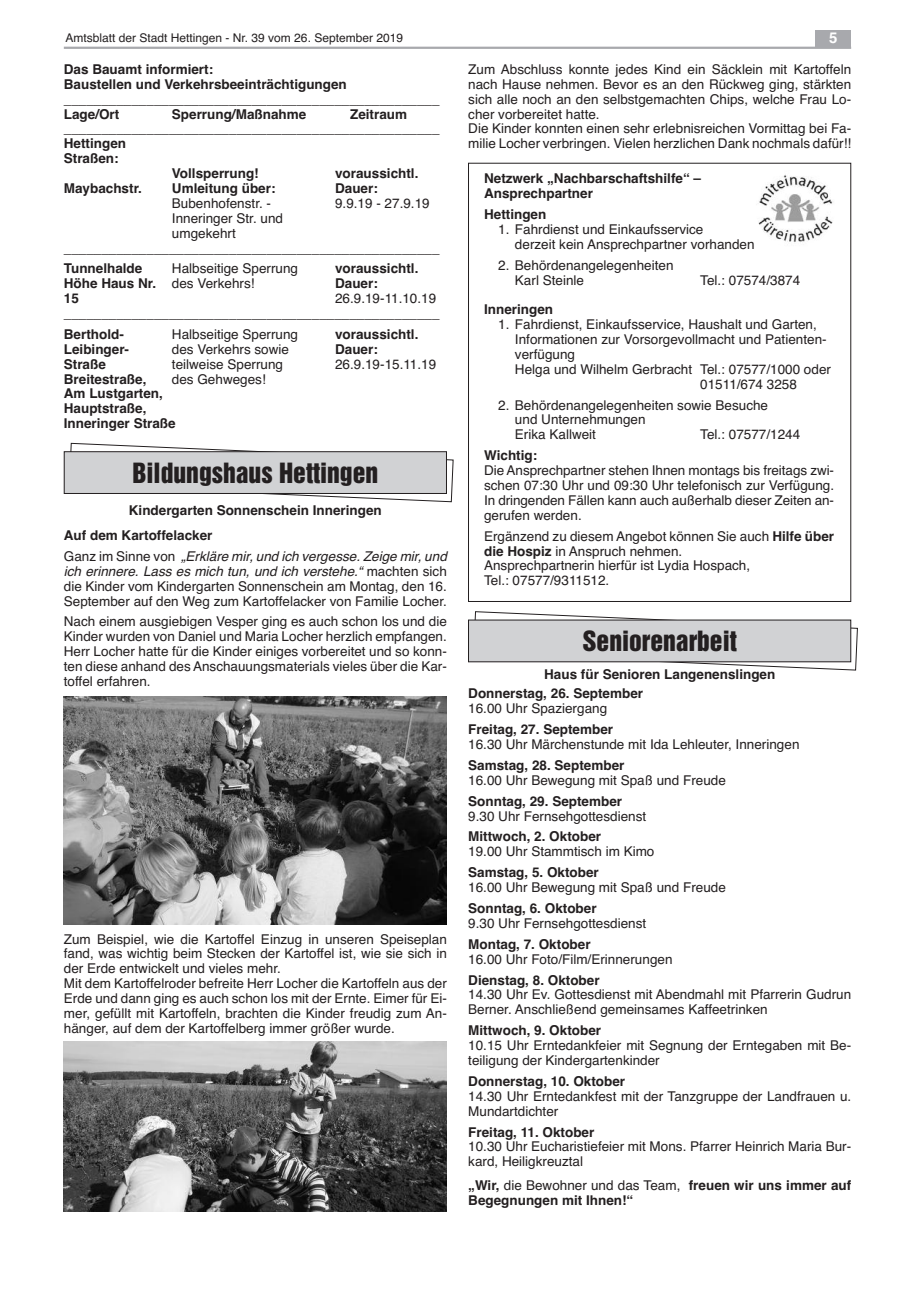
<style>
.page{position:relative;width:915px;height:1297px;background:#fff}
.page>*{position:absolute;margin:0;border:0;box-sizing:border-box;transform-origin:0 0}
.t1{font:25.5px "Helvetica Inserat";color:#231f20}
.t2{font:700 15px "Helvetica";color:#fff}
.t3{font:13.5px/14.9px "Helvetica";color:#231f20}
.t4{font:700 13.5px/14.9px "Helvetica";color:#231f20}
.t5{font:12px "Helvetica";color:#231f20}
.s1{font-weight:700}
.s2{font-style:italic}
.s3{font-weight:400}
</style>
<div class="page">
<img style="left:758px;top:174px;width:75px;height:69px">
<svg style="left:70px;top:443px;width:384px;height:59px"></svg>
<div style="left:64px;top:452px;width:382px;height:41px;background:#d1d2d4"></div>
<div style="left:64px;top:451px;width:382px;height:43px;border:1px solid #231f20"></div>
<img style="left:64px;top:697px;width:382px;height:227px">
<img style="left:64px;top:1041px;width:382px;height:171px">
<hr style="left:64px;top:47px;width:786px;height:2px;background:#a8a9ad">
<div style="left:815px;top:30px;width:35px;height:17px;background:#a8a9ad"></div>
<svg style="left:473px;top:611px;width:384px;height:60px"></svg>
<div style="left:468px;top:620px;width:382px;height:42px;background:#d1d2d4"></div>
<div style="left:468px;top:620px;width:382px;height:42px;border:1px solid #231f20"></div>
<p class="t5" style="left:65px;top:31px;width:339px">Amtsblatt der Stadt Hettingen - Nr. 39 vom 26. September 2019</p>
<p class="t2" style="left:829px;top:29px;width:10px">5</p>
<p class="t4" style="left:64px;top:62px;width:377px">Das Bauamt informiert:<br>Baustellen und Verkehrsbeeinträchtigungen __________________________________________________ Lage/Ort</p>
<p class="t4" style="left:172px;top:106px;width:136px">Sperrung/Maßnahme</p>
<p class="t4" style="left:350px;top:106px;width:59px">Zeitraum</p>
<p class="t4" style="left:64px;top:121px;width:377px">__________________________________________________</p>
<p class="t4" style="left:64px;top:136px;width:64px">Hettingen</p>
<p class="t4" style="left:64px;top:151px;width:56px">Straßen:</p>
<p class="t4" style="left:172px;top:166px;width:88px">Vollsperrung!</p>
<p class="t4" style="left:335px;top:166px;width:85px">voraussichtl.</p>
<p class="t4" style="left:64px;top:181px;width:80px">Maybachstr.</p>
<p class="t4" style="left:172px;top:181px;width:105px">Umleitung über:</p>
<p class="t4" style="left:335px;top:181px;width:44px">Dauer:</p>
<p class="t3" style="left:172px;top:196px;width:101px">Bubenhofenstr. -</p>
<p class="t3" style="left:335px;top:196px;width:96px">9.9.19 - 27.9.19</p>
<p class="t3" style="left:172px;top:211px;width:113px">Inneringer Str. und</p>
<p class="t3" style="left:172px;top:226px;width:65px">umgekehrt</p>
<p class="t3" style="left:64px;top:240px;width:377px">__________________________________________________</p>
<p class="t4" style="left:64px;top:261px;width:80px">Tunnelhalde</p>
<p class="t3" style="left:172px;top:261px;width:128px">Halbseitige Sperrung</p>
<p class="t4" style="left:335px;top:261px;width:85px">voraussichtl.</p>
<p class="t3" style="left:64px;top:276px;width:192px"><span class="s1">Höhe Haus Nr.</span> des Verkehrs!</p>
<p class="t4" style="left:335px;top:276px;width:44px">Dauer:</p>
<p class="t4" style="left:64px;top:291px;width:17px">15</p>
<p class="t3" style="left:64px;top:291px;width:377px;text-align:right">26.9.19-11.10.19 __________________________________________________</p>
<p class="t4" style="left:64px;top:327px;width:61px">Berthold-</p>
<p class="t3" style="left:172px;top:327px;width:128px">Halbseitige Sperrung</p>
<p class="t4" style="left:335px;top:327px;width:85px">voraussichtl.</p>
<p class="t4" style="left:64px;top:342px;width:67px">Leibinger-</p>
<p class="t3" style="left:172px;top:342px;width:119px">des Verkehrs sowie</p>
<p class="t4" style="left:335px;top:342px;width:44px">Dauer:</p>
<p class="t4" style="left:64px;top:357px;width:44px">Straße</p>
<p class="t3" style="left:172px;top:357px;width:113px">teilweise Sperrung</p>
<p class="t3" style="left:335px;top:357px;width:103px">26.9.19-15.11.19</p>
<p class="t4" style="left:64px;top:371px;width:84px">Breitestraße,</p>
<p class="t3" style="left:172px;top:371px;width:95px">des Gehweges!</p>
<p class="t4" style="left:64px;top:386px;width:113px">Am Lustgarten,<br>Hauptstraße,<br>Inneringer Straße</p>
<h1 class="t1" style="left:132px;top:462px;width:247px">Bildungshaus Hettingen</h1>
<p class="t4" style="left:64px;top:498px;width:319px;line-height:25.2px;text-indent:65px">Kindergarten Sonnenschein Inneringen<br>Auf dem Kartoffelacker</p>
<p class="t3" style="left:64px;top:549px;width:384px;text-align:justify">Ganz im Sinne von <span class="s2">„Erkläre mir, und ich vergesse. Zeige mir, und ich erinnere. Lass es mich tun, und ich verstehe.“</span> machten sich die Kinder vom Kindergarten Sonnenschein am Montag, den 16.<br>September auf den Weg zum Kartoffelacker von Familie Locher.</p>
<p class="t3" style="left:64px;top:614px;width:384px;text-align:justify">Nach einem ausgiebigen Vesper ging es auch schon los und die Kinder wurden von Daniel und Maria Locher herzlich empfangen.<br>Herr Locher hatte für die Kinder einiges vorbereitet und so konn&shy;ten diese anhand des Anschauungsmaterials vieles über die Kar&shy;toffel erfahren.</p>
<p class="t3" style="left:64px;top:931px;width:384px">Zum Beispiel, wie die Kartoffel Einzug in unseren Speiseplan fand, was wichtig beim Stecken der Kartoffel ist, wie sie sich in der Erde entwickelt und vieles mehr.<br>Mit dem Kartoffelroder befreite Herr Locher die Kartoffeln aus der Erde und dann ging es auch schon los mit der Ernte. Eimer für Ei&shy;mer, gefüllt mit Kartoffeln, brachten die Kinder freudig zum An&shy;hänger, auf dem der Kartoffelberg immer größer wurde.</p>
<p class="t3" style="left:468px;top:62px;width:384px">Zum Abschluss konnte jedes Kind ein Säcklein mit Kartoffeln nach Hause nehmen. Bevor es an den Rückweg ging, stärkten sich alle noch an den selbstgemachten Chips, welche Frau Lo&shy;cher vorbereitet hatte.<br>Die Kinder konnten einen sehr erlebnisreichen Vormittag bei Fa&shy;milie Locher verbringen. Vielen herzlichen Dank nochmals dafür!!</p>
<p class="t4" style="left:484px;top:171px;width:218px">Netzwerk „Nachbarschaftshilfe“ –<br>Ansprechpartner</p>
<p class="t4" style="left:484px;top:207px;width:64px">Hettingen</p>
<p class="t3" style="left:515px;top:222px;width:241px;text-indent:-17px">1. Fahrdienst und Einkaufsservice<br>derzeit kein Ansprechpartner vorhanden</p>
<p class="t3" style="left:515px;top:258px;width:160px;text-indent:-17px">2. Behördenangelegenheiten<br>Karl Steinle</p>
<p class="t3" style="left:700px;top:272px;width:101px">Tel.: 07574/3874</p>
<p class="t4" style="left:484px;top:302px;width:71px">Inneringen</p>
<p class="t3" style="left:498px;top:317px;width:320px">1. Fahrdienst, Einkaufsservice, Haushalt und Garten,</p>
<p class="t3" style="left:515px;top:332px;width:313px">Informationen zur Vorsorgevollmacht und Patienten-</p>
<p class="t3" style="left:515px;top:347px;width:62px">verfügung</p>
<p class="t3" style="left:515px;top:362px;width:317px">Helga und Wilhelm Gerbracht Tel.: 07577/1000 oder</p>
<p class="t3" style="left:700px;top:377px;width:98px">01511/674 3258</p>
<p class="t3" style="left:515px;top:397px;width:254px;text-indent:-17px">2. Behördenangelegenheiten sowie Besuche und Unternehmungen<br>Erika Kallweit</p>
<p class="t3" style="left:700px;top:427px;width:101px">Tel.: 07577/1244</p>
<p class="t4" style="left:484px;top:448px;width:55px">Wichtig:</p>
<p class="t3" style="left:484px;top:463px;width:351px;text-align:justify">Die Ansprechpartner stehen Ihnen montags bis freitags zwi&shy;schen 07:30 Uhr und 09:30 Uhr telefonisch zur Verfügung.<br>In dringenden Fällen kann auch außerhalb dieser Zeiten an&shy;gerufen werden.</p>
<p class="t3" style="left:484px;top:529px;width:351px">Ergänzend zu diesem Angebot können Sie auch <span class="s1">Hilfe über die Hospiz</span> in Anspruch nehmen.<br>Ansprechpartnerin hierfür ist Lydia Hospach,<br>Tel.: 07577/9311512.</p>
<h1 class="t1" style="left:582px;top:631px;width:156px">Seniorenarbeit</h1>
<p class="t4" style="left:468px;top:665px;width:308px;line-height:19.2px;text-indent:76px">Haus für Senioren Langenenslingen<br>Donnerstag, 26. September</p>
<p class="t3" style="left:468px;top:701px;width:140px">16.00 Uhr Spaziergang</p>
<p class="t4" style="left:468px;top:722px;width:146px">Freitag, 27. September</p>
<p class="t3" style="left:468px;top:737px;width:332px">16.30 Uhr Märchenstunde mit Ida Lehleuter, Inneringen</p>
<p class="t4" style="left:468px;top:758px;width:158px">Samstag, 28. September</p>
<p class="t3" style="left:468px;top:773px;width:259px">16.00 Uhr Bewegung mit Spaß und Freude</p>
<p class="t4" style="left:468px;top:794px;width:155px">Sonntag, 29. September</p>
<p class="t3" style="left:468px;top:808px;width:179px">9.30 Uhr Fernsehgottesdienst</p>
<p class="t4" style="left:468px;top:829px;width:134px">Mittwoch, 2. Oktober</p>
<p class="t3" style="left:468px;top:844px;width:188px">19.00 Uhr Stammtisch im Kimo</p>
<p class="t4" style="left:468px;top:865px;width:132px">Samstag, 5. Oktober</p>
<p class="t3" style="left:468px;top:880px;width:259px">16.00 Uhr Bewegung mit Spaß und Freude</p>
<p class="t4" style="left:468px;top:901px;width:130px">Sonntag, 6. Oktober</p>
<p class="t3" style="left:468px;top:916px;width:179px">9.30 Uhr Fernsehgottesdienst</p>
<p class="t4" style="left:468px;top:937px;width:124px">Montag, 7. Oktober</p>
<p class="t3" style="left:468px;top:951px;width:206px">16.00 Uhr Foto/Film/Erinnerungen</p>
<p class="t4" style="left:468px;top:972px;width:133px">Dienstag, 8. Oktober</p>
<p class="t3" style="left:468px;top:987px;width:384px">14.30 Uhr Ev. Gottesdienst mit Abendmahl mit Pfarrerin Gudrun<br>Berner. Anschließend gemeinsames Kaffeetrinken</p>
<p class="t4" style="left:468px;top:1023px;width:134px">Mittwoch, 9. Oktober</p>
<p class="t3" style="left:468px;top:1038px;width:384px">10.15 Uhr Erntedankfeier mit Segnung der Erntegaben mit Be&shy;teiligung der Kindergartenkinder</p>
<p class="t4" style="left:468px;top:1074px;width:158px">Donnerstag, 10. Oktober</p>
<p class="t3" style="left:468px;top:1089px;width:384px">14.30 Uhr Erntedankfest mit der Tanzgruppe der Landfrauen u.<br>Mundartdichter</p>
<p class="t4" style="left:468px;top:1124px;width:128px">Freitag, 11. Oktober</p>
<p class="t3" style="left:468px;top:1139px;width:384px">10.30 Uhr Eucharistiefeier mit Mons. Pfarrer Heinrich Maria Bur&shy;kard, Heiligkreuztal</p>
<p class="t4" style="left:468px;top:1178px;width:384px">„Wir, <span class="s3">die Bewohner und das Team,</span> freuen wir uns immer auf<br>Begegnungen mit Ihnen!“</p>
</div>
